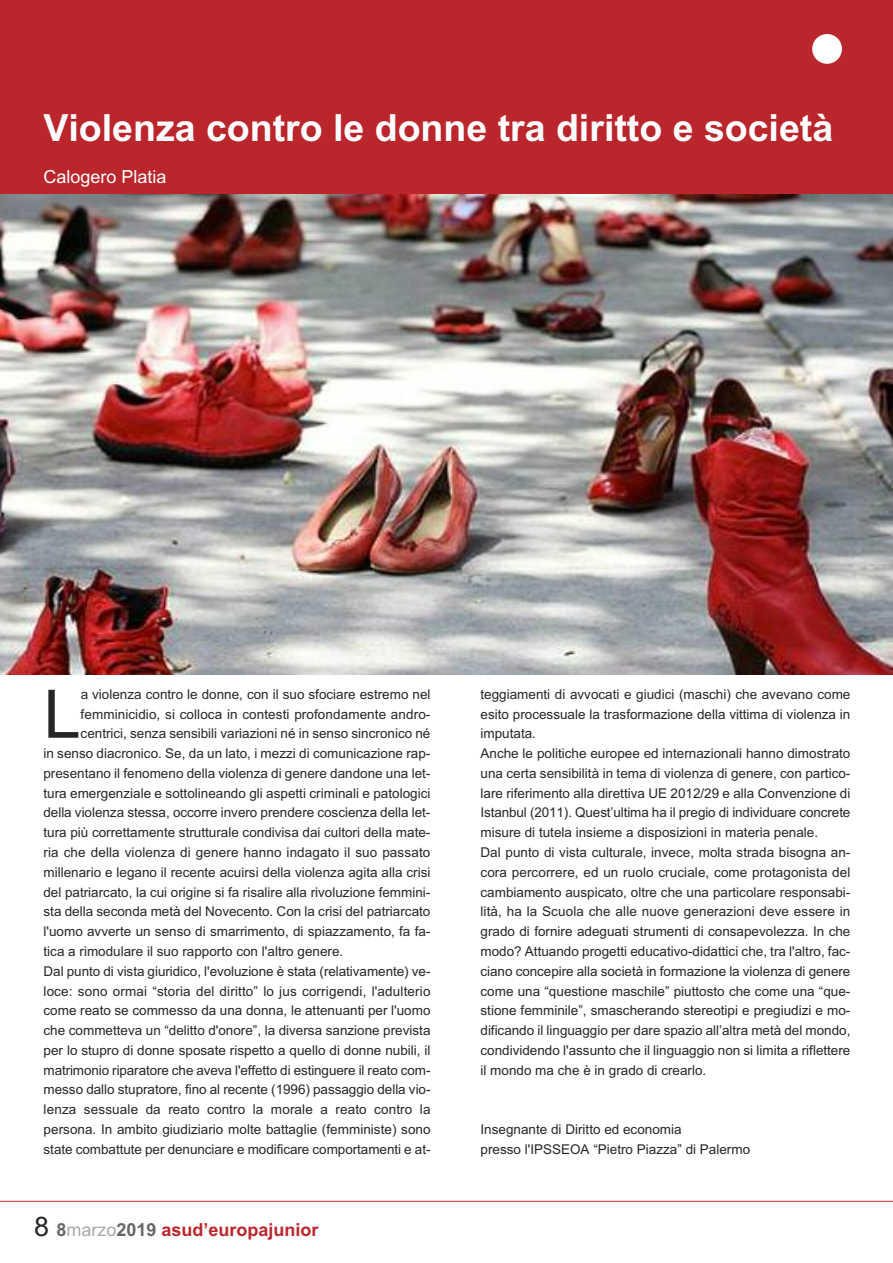
<style>
.page{position:relative;width:893px;height:1263px;background:#fff}
.page>*{position:absolute;margin:0;border:0;box-sizing:border-box;transform-origin:0 0}
.t1{font:67.05px "Arial";color:#272627}
.t2{font:700 37.5px "Arial";color:#fff}
.t3{font:700 18px "Arial";color:#bb262c}
.t4{font:18px "Arial";color:#fff}
.t5{font:13.5px/19.8px "Arial";color:#272627}
.s1{font-weight:400;font-size:27px;color:#272627}
.s2{color:#666}
.s3{font-weight:400;color:#a9a9a9}
</style>
<div class="page">
<div style="left:0;top:0;width:893px;height:194px;background:#bb262c"></div>
<div style="left:812px;top:34px;width:30px;height:30px;background:#fff;border-radius:50%"></div>
<img style="left:0;top:194px;width:893px;height:480px">
<hr style="left:0;top:1201px;width:893px;height:1px;background:#bb262c">
<h2 class="t2" style="left:43px;top:106px;width:791px">Violenza contro le donne tra diritto e società</h2>
<h3 class="t4" style="left:43px;top:167px;width:125px">Calogero Platia</h3>
<h1 class="t1" style="left:43px;top:675px;width:39px">L</h1>
<p class="t5" style="left:81px;top:684px;width:351px">a violenza contro le donne, con il suo sfociare estremo nel</p>
<p class="t5" style="left:81px;top:704px;width:351px">femminicidio, si colloca in contesti profondamente andro-</p>
<p class="t5" style="left:81px;top:724px;width:351px">centrici, senza sensibili variazioni né in senso sincronico né</p>
<p class="t5" style="left:43px;top:743px;width:388px">in senso diacronico. Se, da un lato, i mezzi di comunicazione rap-</p>
<p class="t5" style="left:43px;top:763px;width:388px">presentano il fenomeno della violenza di genere dandone una let-</p>
<p class="t5" style="left:43px;top:783px;width:388px">tura emergenziale e sottolineando gli aspetti criminali e patologici</p>
<p class="t5" style="left:43px;top:803px;width:388px">della violenza stessa, occorre invero prendere coscienza della let-</p>
<p class="t5" style="left:43px;top:823px;width:388px">tura più correttamente strutturale condivisa dai cultori della mate-</p>
<p class="t5" style="left:43px;top:842px;width:388px">ria che della violenza di genere hanno indagato il suo passato</p>
<p class="t5" style="left:43px;top:862px;width:388px">millenario e legano il recente acuirsi della violenza agita alla crisi</p>
<p class="t5" style="left:43px;top:882px;width:388px">del patriarcato, la cui origine si fa risalire alla rivoluzione femmini-</p>
<p class="t5" style="left:44px;top:902px;width:388px">sta della seconda metà del Novecento. Con la crisi del patriarcato</p>
<p class="t5" style="left:44px;top:922px;width:388px">l'uomo avverte un senso di smarrimento, di spiazzamento, fa fa-</p>
<p class="t5" style="left:44px;top:941px;width:301px">tica a rimodulare il suo rapporto con l'altro genere.</p>
<p class="t5" style="left:44px;top:961px;width:388px">Dal punto di vista giuridico, l'evoluzione è stata (relativamente) ve-</p>
<p class="t5" style="left:44px;top:981px;width:388px">loce: sono ormai “storia del diritto” lo jus corrigendi, l'adulterio</p>
<p class="t5" style="left:44px;top:1001px;width:388px">come reato se commesso da una donna, le attenuanti per l'uomo</p>
<p class="t5" style="left:44px;top:1020px;width:388px">che commetteva un “delitto d'onore”, la diversa sanzione prevista</p>
<p class="t5" style="left:44px;top:1040px;width:388px">per lo stupro di donne sposate rispetto a quello di donne nubili, il</p>
<p class="t5" style="left:44px;top:1060px;width:388px">matrimonio riparatore che aveva l'effetto di estinguere il reato com-</p>
<p class="t5" style="left:44px;top:1080px;width:388px">messo dallo stupratore, fino al recente (1996) passaggio della vio-</p>
<p class="t5" style="left:44px;top:1100px;width:388px">lenza sessuale da reato contro la morale a reato contro la</p>
<p class="t5" style="left:44px;top:1119px;width:388px">persona. In ambito giudiziario molte battaglie (femministe) sono</p>
<p class="t5" style="left:44px;top:1139px;width:388px">state combattute per denunciare e modificare comportamenti e at-</p>
<h3 class="t3" style="left:34px;top:1219px;width:286px"><span class="s1">8</span> <span class="s2">8</span><span class="s3">marzo</span><span class="s2">2019</span> asud’europajunior</h3>
<p class="t5" style="left:480px;top:684px;width:371px">teggiamenti di avvocati e giudici (maschi) che avevano come esito processuale la trasformazione della vittima di violenza in imputata.<br>Anche le politiche europee ed internazionali hanno dimostrato una certa sensibilità in tema di violenza di genere, con partico&shy;lare riferimento alla direttiva UE 2012/29 e alla Convenzione di Istanbul (2011). Quest’ultima ha il pregio di individuare concrete misure di tutela insieme a disposizioni in materia penale.<br>Dal punto di vista culturale, invece, molta strada bisogna an&shy;cora percorrere, ed un ruolo cruciale, come protagonista del cambiamento auspicato, oltre che una particolare responsabi&shy;lità, ha la Scuola che alle nuove generazioni deve essere in grado di fornire adeguati strumenti di consapevolezza. In che modo? Attuando progetti educativo-didattici che, tra l'altro, fac&shy;ciano concepire alla società in formazione la violenza di genere come una “questione maschile” piuttosto che come una “que&shy;stione femminile”, smascherando stereotipi e pregiudizi e mo&shy;dificando il linguaggio per dare spazio all’altra metà del mondo, condividendo l'assunto che il linguaggio non si limita a riflettere il mondo ma che è in grado di crearlo.</p>
<p class="t5" style="left:480px;top:1119px;width:271px">Insegnante di Diritto ed economia<br>presso l'IPSSEOA “Pietro Piazza” di Palermo</p>
</div>
